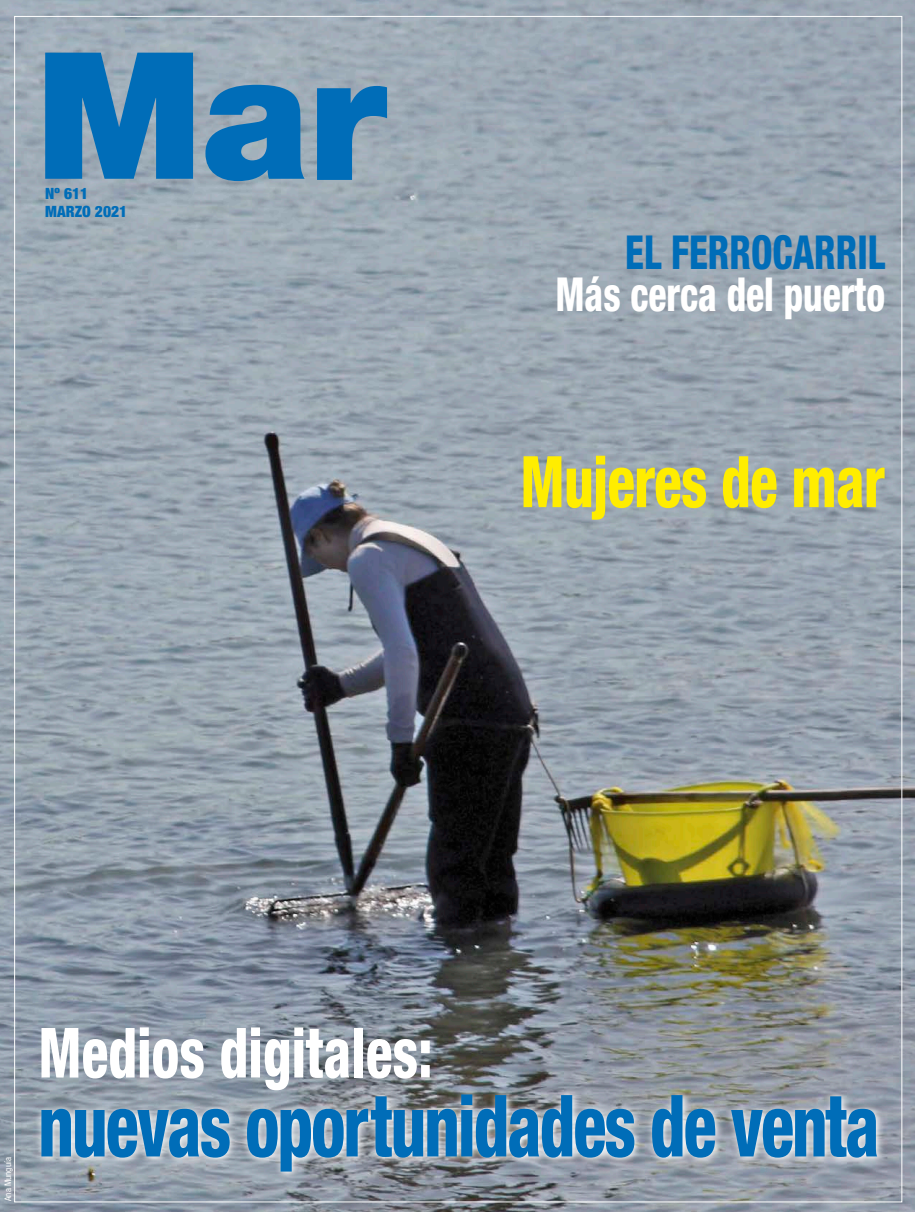
<style>
.page{position:relative;width:915px;height:1212px;background:#fff}
.page>*{position:absolute;margin:0;border:0;box-sizing:border-box;transform-origin:0 0}
.t1{font:800 condensed 85.95px "Helvetica Neue LT Std";letter-spacing:-.03em;color:#006db8;scale:.8 1}
.t2{font:800 condensed 71.25px "Helvetica Neue LT Std";letter-spacing:-.01em;color:#ffed00;scale:.8 1}
.t3{font:800 condensed 69.3px "Helvetica Neue LT Std";color:#fff;scale:.8 1}
.t4{font:800 condensed 46.8px "Helvetica Neue LT Std";color:#fff;scale:.8 1}
.t5{font:800 condensed 46.8px "Helvetica Neue LT Std";color:#006db8;scale:.8 1}
.t6{font:900 condensed 15.6px "Helvetica Neue LT Std";color:#006db8}
.t7{font:condensed 9px "Helvetica Neue LT Std";color:#fff}
</style>
<div class="page">
<img style="left:0;top:0;width:914px;height:1212px">
<svg style="left:45px;top:53px;width:148px;height:126px;background:#1a77b7"></svg>
<svg style="left:205px;top:85px;width:99px;height:96px;background:#2b7eb7"></svg>
<svg style="left:317px;top:86px;width:70px;height:94px;background:#3883b7"></svg>
<svg style="left:35px;top:1088px;width:850px;height:93px;background:#b6bbc1"></svg>
<p class="t6" style="left:45px;top:184px;width:45px">Nº 611</p>
<p class="t6" style="left:45px;top:202px;width:84px">MARZO 2021</p>
<p class="t5" style="left:625px;top:224px;width:326px">EL FERROCARRIL</p>
<p class="t4" style="left:555px;top:266px;width:413px">Más cerca del puerto</p>
<p class="t2" style="left:520px;top:438px;width:457px">Mujeres de mar</p>
<p class="t7" style="left:3px;top:1201px;width:45px;rotate:-90deg">Ana Munguía</p>
<p class="t3" style="left:38px;top:1010px;width:494px">Medios digitales:</p>
<p class="t1" style="left:38px;top:1072px;width:1052px">nuevas oportunidades de venta</p>
</div>
